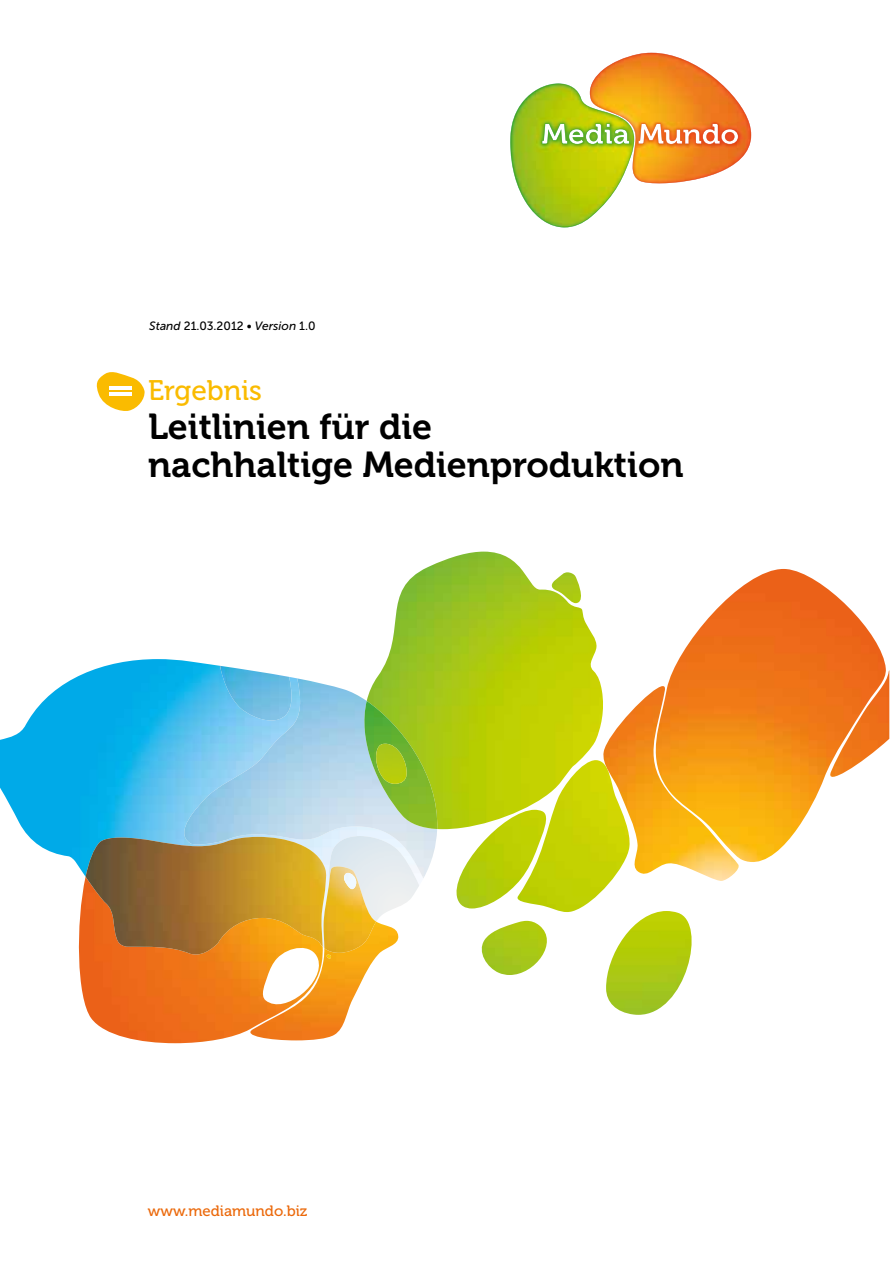
<style>
.page{position:relative;width:893px;height:1263px;background:#fff}
.page>*{position:absolute;margin:0;border:0;box-sizing:border-box;transform-origin:0 0}
.t1{font:35.85px/38.4px "Museo 700";color:#000}
.t2{font:28.2px "Museo 500";color:#fabb00}
.t3{font:15px "Museo 500";color:#eb690b}
.t4{font:12px "Museo Sans 500";color:#000}
.s1{font-style:italic}
</style>
<div class="page">
<svg style="left:510px;top:53px;width:241px;height:174px"></svg>
<img style="left:78px;top:948px;width:269px;height:95px">
<svg style="left:260px;top:954px;width:107px;height:62px"></svg>
<img style="left:693px;top:569px;width:196px;height:312px">
<img style="left:367px;top:552px;width:326px;height:463px">
<img style="left:0;top:659px;width:423px;height:289px">
<img style="left:376px;top:878px;width:43px;height:43px">
<img style="left:220px;top:666px;width:73px;height:12px">
<img style="left:182px;top:678px;width:255px;height:200px">
<img style="left:86px;top:837px;width:290px;height:117px">
<img style="left:343px;top:873px;width:13px;height:16px">
<img style="left:362px;top:701px;width:76px;height:128px">
<img style="left:374px;top:744px;width:33px;height:40px">
<svg style="left:97px;top:372px;width:48px;height:39px"></svg>
<hr style="left:110px;top:387px;width:22px;height:3px;background:#fff">
<hr style="left:110px;top:392px;width:22px;height:3px;background:#fff">
<p class="t4" style="left:149px;top:319px;width:168px"><span class="s1">Stand</span> 21.03.2012 • <span class="s1">Version</span> 1.0</p>
<p class="t2" style="left:148px;top:375px;width:115px">Ergebnis</p>
<p class="t1" style="left:148px;top:408px;width:537px">Leitlinien für die<br>nachhaltige Medienproduktion</p>
<p class="t3" style="left:148px;top:1202px;width:161px">www.mediamundo.biz</p>
</div>
